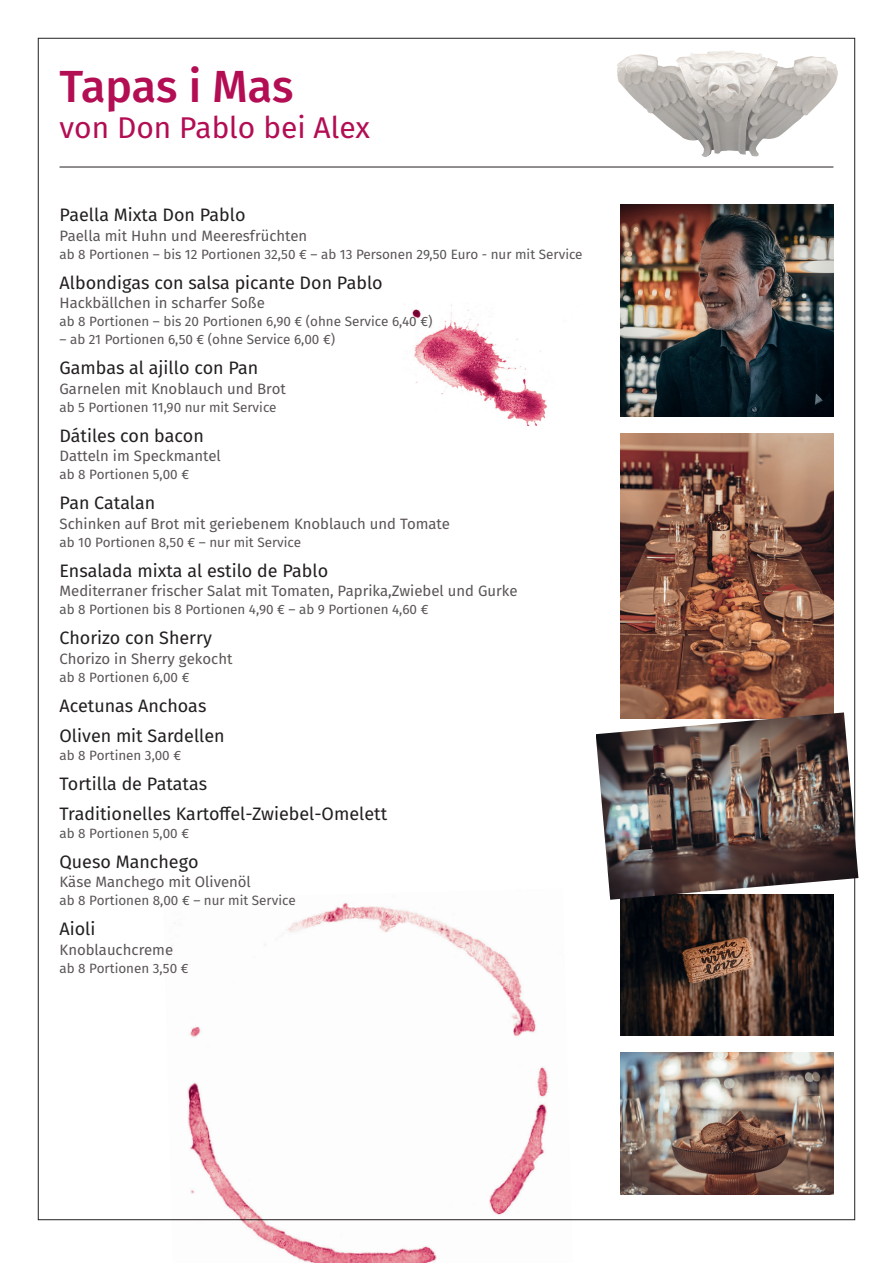
<style>
.page{position:relative;width:893px;height:1263px;background:#fff}
.page>*{position:absolute;margin:0;border:0;box-sizing:border-box;transform-origin:0 0}
.t1{font:500 45px "Fira Sans";color:#b30d53}
.t2{font:30px "Fira Sans";color:#b30d53}
.V1_ft_12{font:18px/30px "Fira Sans";color:#231f20}
.V1_ft_10{font:15px "Fira Sans";color:#5b5655}
.V1_ft_9{font:13.5px "Fira Sans";color:#5b5655}
</style>
<div class="page">
<img style="left:163px;top:903px;width:410px;height:360px">
<img style="left:621px;top:434px;width:212px;height:278px">
<img style="left:621px;top:204px;width:212px;height:213px">
<img style="left:621px;top:900px;width:212px;height:136px">
<img style="left:621px;top:1053px;width:212px;height:142px">
<img style="left:604px;top:38px;width:246px;height:130px">
<img style="left:404px;top:304px;width:143px;height:121px">
<img style="left:596px;top:712px;width:262px;height:188px">
<hr style="left:60px;top:167px;width:773px;height:1px;background:#231f20">
<p class="t1" style="left:60px;top:50px;width:235px">Tapas i Mas</p>
<p class="t2" style="left:60px;top:104px;width:312px">von Don Pablo bei Alex</p>
<p class="V1_ft_12" style="left:60px;top:199px;width:188px">Paella Mixta Don Pablo</p>
<p class="V1_ft_10" style="left:60px;top:224px;width:249px">Paella mit Huhn und Meeresfrüchten</p>
<p class="V1_ft_9" style="left:60px;top:244px;width:525px">ab 8 Portionen – bis 12 Portionen 32,50 € – ab 13 Personen 29,50 Euro - nur mit Service</p>
<p class="V1_ft_12" style="left:60px;top:267px;width:325px">Albondigas con salsa picante Don Pablo</p>
<p class="V1_ft_10" style="left:60px;top:292px;width:207px">Hackbällchen in scharfer Soße</p>
<p class="V1_ft_9" style="left:60px;top:311px;width:374px">ab 8 Portionen – bis 20 Portionen 6,90 € (ohne Service 6,40 €)</p>
<p class="V1_ft_9" style="left:60px;top:329px;width:277px">– ab 21 Portionen 6,50 € (ohne Service 6,00 €)</p>
<p class="V1_ft_12" style="left:60px;top:352px;width:200px">Gambas al ajillo con Pan</p>
<p class="V1_ft_10" style="left:60px;top:377px;width:228px">Garnelen mit Knoblauch und Brot</p>
<p class="V1_ft_9" style="left:60px;top:397px;width:219px">ab 5 Portionen 11,90 nur mit Service</p>
<p class="V1_ft_12" style="left:60px;top:420px;width:146px">Dátiles con bacon</p>
<p class="V1_ft_10" style="left:60px;top:445px;width:163px">Datteln im Speckmantel</p>
<p class="V1_ft_9" style="left:60px;top:464px;width:131px">ab 8 Portionen 5,00 €</p>
<p class="V1_ft_12" style="left:60px;top:487px;width:97px">Pan Catalan</p>
<p class="V1_ft_10" style="left:60px;top:512px;width:392px">Schinken auf Brot mit geriebenem Knoblauch und Tomate</p>
<p class="V1_ft_9" style="left:60px;top:532px;width:243px">ab 10 Portionen 8,50 € – nur mit Service</p>
<p class="V1_ft_12" style="left:60px;top:555px;width:270px">Ensalada mixta al estilo de Pablo</p>
<p class="V1_ft_10" style="left:60px;top:580px;width:460px">Mediterraner frischer Salat mit Tomaten, Paprika,Zwiebel und Gurke</p>
<p class="V1_ft_9" style="left:60px;top:599px;width:370px">ab 8 Portionen bis 8 Portionen 4,90 € – ab 9 Portionen 4,60 €</p>
<p class="V1_ft_12" style="left:60px;top:622px;width:154px">Chorizo con Sherry</p>
<p class="V1_ft_10" style="left:60px;top:647px;width:174px">Chorizo in Sherry gekocht</p>
<p class="V1_ft_9" style="left:60px;top:667px;width:131px">ab 8 Portionen 6,00 €</p>
<p class="V1_ft_12" style="left:60px;top:690px;width:167px">Acetunas Anchoas<br>Oliven mit Sardellen</p>
<p class="V1_ft_9" style="left:60px;top:745px;width:123px">ab 8 Portinen 3,00 €</p>
<p class="V1_ft_12" style="left:60px;top:768px;width:329px">Tortilla de Patatas<br>Traditionelles Kartoffel-Zwiebel-Omelett</p>
<p class="V1_ft_9" style="left:60px;top:823px;width:131px">ab 8 Portionen 5,00 €</p>
<p class="V1_ft_12" style="left:60px;top:846px;width:141px">Queso Manchego</p>
<p class="V1_ft_10" style="left:60px;top:871px;width:193px">Käse Manchego mit Olivenöl</p>
<p class="V1_ft_9" style="left:60px;top:890px;width:238px">ab 8 Portionen 8,00 € – nur mit Service</p>
<p class="V1_ft_12" style="left:60px;top:913px;width:38px">Aioli</p>
<p class="V1_ft_10" style="left:60px;top:938px;width:115px">Knoblauchcreme</p>
<p class="V1_ft_9" style="left:60px;top:958px;width:131px">ab 8 Portionen 3,50 €</p>
</div>
